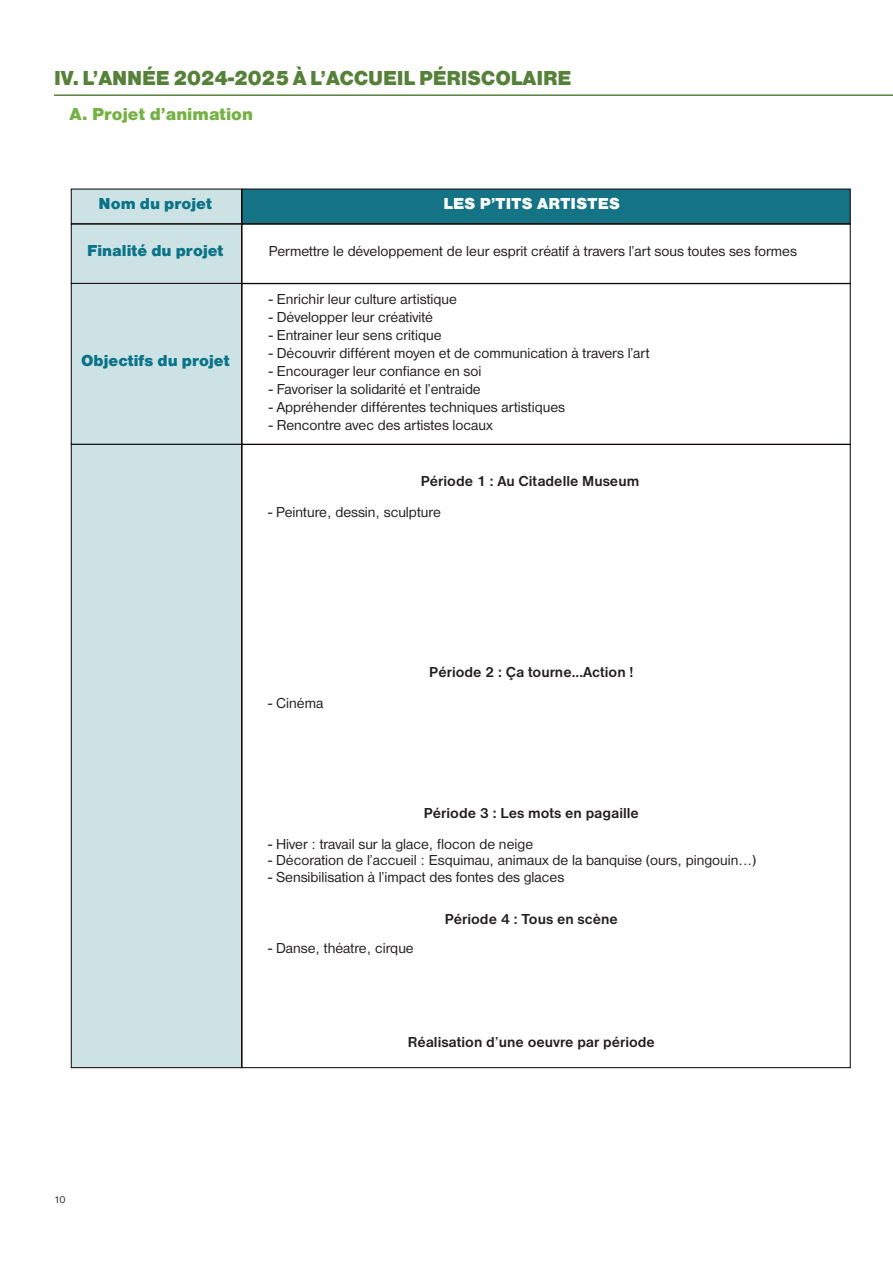
<style>
.page{position:relative;width:893px;height:1263px;background:#fff}
.page>*{position:absolute;margin:0;border:0;box-sizing:border-box;transform-origin:0 0}
.t1{font:21px "Nimbus Sans DOT Blac";letter-spacing:-.005em;color:#568139}
.t2{font:18px "Nimbus Sans DOT Blac";color:#75b143}
.t3{font:16.5px "Nimbus Sans DOT Blac";color:#0a7388}
.t4{font:16.5px "Nimbus Sans DOT Blac";letter-spacing:.015em;color:#fff}
.t5{font:15px "Nimbus Sans DOT";color:#231f20}
.t6{font:700 15px "Nimbus Sans DOT";color:#231f20}
.t7{font:10.5px "Nimbus Sans DOT";color:#231f20}
</style>
<div class="page">
<hr style="left:54px;top:94px;width:839px;height:2px;background:#568139">
<div style="left:71px;top:189px;width:171px;height:35px;background:#cce2e4;border:1px solid #0b0002"></div>
<div style="left:71px;top:224px;width:171px;height:60px;background:#cce2e4;border:1px solid #0b0002"></div>
<div style="left:71px;top:283px;width:171px;height:162px;background:#cce2e4;border:1px solid #0b0002"></div>
<div style="left:71px;top:444px;width:171px;height:624px;background:#cce2e4;border:1px solid #0b0002"></div>
<div style="left:242px;top:189px;width:609px;height:35px;background:#147486;border:1px solid #0b0002"></div>
<div style="left:242px;top:283px;width:609px;height:162px;border:1px solid #0b0002"></div>
<p class="t1" style="left:54px;top:66px;width:519px">IV. L’ANNÉE 2024-2025 À L’ACCUEIL PÉRISCOLAIRE</p>
<p class="t2" style="left:69px;top:103px;width:185px">A. Projet d’animation</p>
<p class="t3" style="left:99px;top:193px;width:115px">Nom du projet</p>
<p class="t4" style="left:443px;top:193px;width:178px">LES P’TITS ARTISTES</p>
<p class="t5" style="left:269px;top:243px;width:530px">Permettre le développement de leur esprit créatif à travers l’art sous toutes ses formes</p>
<p class="t5" style="left:269px;top:290px;width:190px">- Enrichir leur culture artistique</p>
<p class="t5" style="left:269px;top:308px;width:166px">- Développer leur créativité</p>
<p class="t5" style="left:269px;top:326px;width:174px">- Entrainer leur sens critique</p>
<p class="t5" style="left:269px;top:344px;width:382px">- Découvrir différent moyen et de communication à travers l’art</p>
<p class="t5" style="left:269px;top:362px;width:214px">- Encourager leur confiance en soi</p>
<p class="t5" style="left:269px;top:380px;width:214px">- Favoriser la solidarité et l’entraide</p>
<p class="t5" style="left:269px;top:398px;width:298px">- Appréhender différentes techniques artistiques</p>
<p class="t5" style="left:269px;top:416px;width:226px">- Rencontre avec des artistes locaux</p>
<p class="t3" style="left:87px;top:241px;width:138px">Finalité du projet</p>
<p class="t3" style="left:81px;top:351px;width:150px">Objectifs du projet</p>
<p class="t6" style="left:421px;top:473px;width:220px">Période 1 : Au Citadelle Museum</p>
<p class="t5" style="left:268px;top:503px;width:174px">- Peinture, dessin, sculpture</p>
<p class="t5" style="left:268px;top:694px;width:57px">- Cinéma</p>
<p class="t6" style="left:429px;top:664px;width:206px">Période 2 : Ça tourne...Action !</p>
<p class="t6" style="left:424px;top:805px;width:217px">Période 3 : Les mots en pagaille</p>
<p class="t5" style="left:268px;top:836px;width:267px">- Hiver : travail sur la glace, flocon de neige</p>
<p class="t5" style="left:268px;top:852px;width:489px">- Décoration de l’accueil : Esquimau, animaux de la banquise (ours, pingouin...)</p>
<p class="t5" style="left:268px;top:869px;width:298px">- Sensibilisation à l’impact des fontes des glaces</p>
<p class="t5" style="left:268px;top:939px;width:147px">- Danse, théatre, cirque</p>
<p class="t6" style="left:445px;top:910px;width:175px">Période 4 : Tous en scène</p>
<p class="t7" style="left:54px;top:1193px;width:13px">10</p>
<p class="t6" style="left:408px;top:1034px;width:249px">Réalisation d’une oeuvre par période</p>
</div>
